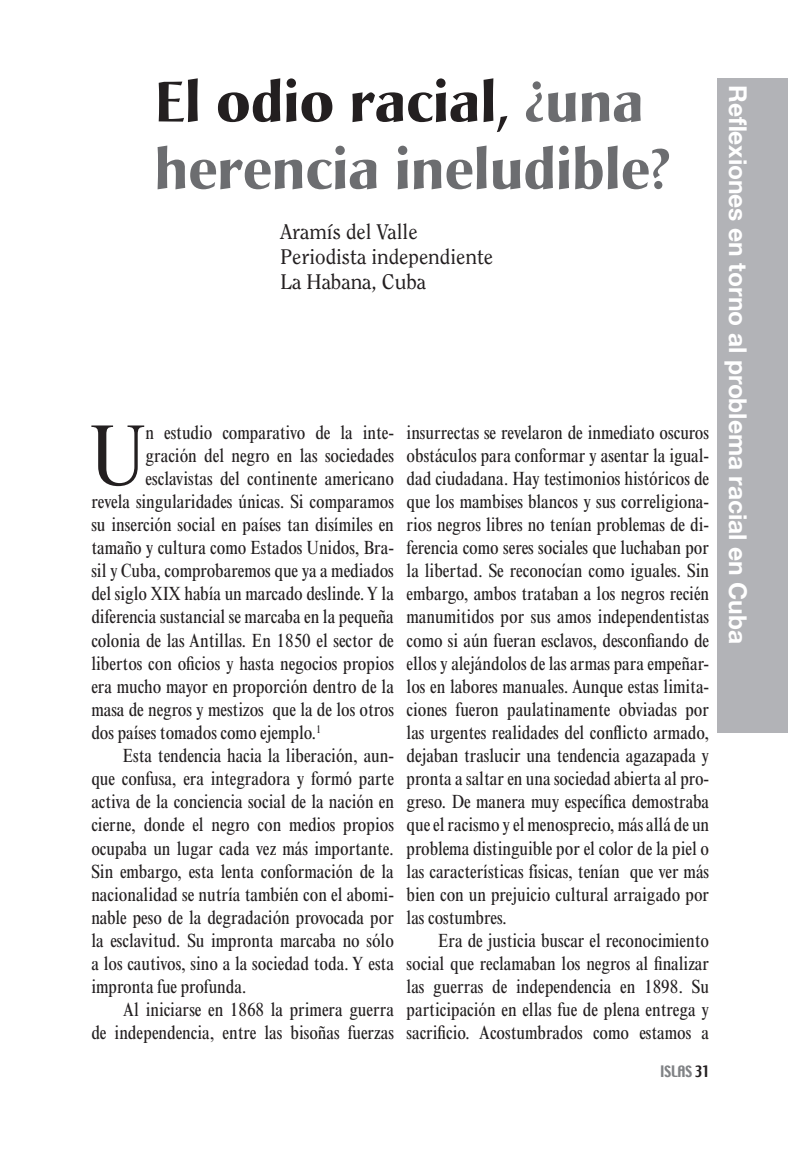
<style>
.page{position:relative;width:788px;height:1166px;background:#fff}
.page>*{position:absolute;margin:0;border:0;box-sizing:border-box;transform-origin:0 0}
.PárrafoCapitular{font:condensed 86.98px "Times New Roman";color:#231f20}
.Título{font:700 56px "Christiana";letter-spacing:-.005em;color:#6c6d70}
.Título-2{font:700 56px "Christiana";letter-spacing:-.005em;color:#231f20}
.t1{font:700 24.5px "Helvetica Neue";letter-spacing:-.005em;color:#fff}
.Autores{font:21px "Clearface";letter-spacing:-.005em;color:#231f20}
.PárrafoArtículos{font:condensed 19.25px/23.1px "Times New Roman";letter-spacing:-.005em;color:#231f20;text-align:justify}
.PárrafoCapitular-2{font:condensed 19.25px "Times New Roman";letter-spacing:-.005em;color:#231f20}
.t2{font:14px "Techno";letter-spacing:-.005em;color:#808285}
.s1{color:#6c6d70}
.s2{color:#231f20}
</style>
<div class="page">
<div style="left:717px;top:79px;width:71px;height:654px;background:#b2b3b7"></div>
<p class="Título-2" style="left:154px;top:66px;width:491px">El odio racial, <span class="s1">¿una</span></p>
<p class="Título" style="left:154px;top:134px;width:517px">herencia ineludible?</p>
<p class="Autores" style="left:280px;top:219px;width:139px">Aramís del Valle</p>
<p class="Autores" style="left:280px;top:244px;width:214px">Periodista independiente</p>
<p class="Autores" style="left:280px;top:270px;width:147px">La Habana, Cuba</p>
<p class="PárrafoCapitular" style="left:90px;top:405px;width:58px">U</p>
<p class="PárrafoCapitular-2" style="left:146px;top:421px;width:250px">n estudio comparativo de la inte-</p>
<p class="PárrafoCapitular-2" style="left:146px;top:444px;width:250px">gración del negro en las sociedades</p>
<p class="PárrafoCapitular-2" style="left:146px;top:467px;width:250px">esclavistas del continente americano</p>
<p class="PárrafoCapitular-2" style="left:91px;top:490px;width:304px">revela singularidades únicas. Si comparamos</p>
<p class="PárrafoCapitular-2" style="left:91px;top:513px;width:304px">su inserción social en países tan disímiles en</p>
<p class="PárrafoCapitular-2" style="left:91px;top:536px;width:304px">tamaño y cultura como Estados Unidos, Bra-</p>
<p class="PárrafoCapitular-2" style="left:91px;top:559px;width:304px">sil y Cuba, comprobaremos que ya a mediados</p>
<p class="PárrafoCapitular-2" style="left:91px;top:582px;width:304px">del siglo XIX había un marcado deslinde. Y la</p>
<p class="PárrafoCapitular-2" style="left:91px;top:606px;width:304px">diferencia sustancial se marcaba en la pequeña</p>
<p class="PárrafoCapitular-2" style="left:91px;top:629px;width:304px">colonia de las Antillas. En 1850 el sector de</p>
<p class="PárrafoCapitular-2" style="left:91px;top:652px;width:304px">libertos con oficios y hasta negocios propios</p>
<p class="PárrafoCapitular-2" style="left:91px;top:675px;width:304px">era mucho mayor en proporción dentro de la</p>
<p class="PárrafoCapitular-2" style="left:91px;top:698px;width:304px">masa de negros y mestizos que la de los otros</p>
<p class="PárrafoCapitular-2" style="left:91px;top:721px;width:231px">dos países tomados como ejemplo.<sup>1</sup></p>
<p class="PárrafoArtículos" style="left:91px;top:744px;width:304px;text-indent:31px">Esta tendencia hacia la liberación, aun&shy;que confusa, era integradora y formó parte activa de la conciencia social de la nación en cierne, donde el negro con medios propios ocupaba un lugar cada vez más importante.<br>Sin embargo, esta lenta conformación de la nacionalidad se nutría también con el abomi&shy;nable peso de la degradación provocada por la esclavitud. Su impronta marcaba no sólo a los cautivos, sino a la sociedad toda. Y esta impronta fue profunda.</p>
<p class="PárrafoArtículos" style="left:91px;top:998px;width:304px;text-align:right">Al iniciarse en 1868 la primera guerra<br>de independencia, entre las bisoñas fuerzas</p>
<p class="PárrafoArtículos" style="left:406px;top:420px;width:304px">insurrectas se revelaron de inmediato oscuros obstáculos para conformar y asentar la igual&shy;dad ciudadana. Hay testimonios históricos de que los mambises blancos y sus correligiona&shy;rios negros libres no tenían problemas de di&shy;ferencia como seres sociales que luchaban por la libertad. Se reconocían como iguales. Sin embargo, ambos trataban a los negros recién manumitidos por sus amos independentistas como si aún fueran esclavos, desconfiando de ellos y alejándolos de las armas para empeñar&shy;los en labores manuales. Aunque estas limita&shy;ciones fueron paulatinamente obviadas por las urgentes realidades del conflicto armado, dejaban traslucir una tendencia agazapada y pronta a saltar en una sociedad abierta al pro&shy;greso. De manera muy específica demostraba que el racismo y el menosprecio, más allá de un problema distinguible por el color de la piel o las características físicas, tenían que ver más bien con un prejuicio cultural arraigado por las costumbres.</p>
<p class="PárrafoArtículos" style="left:406px;top:929px;width:304px;text-indent:32px">Era de justicia buscar el reconocimiento social que reclamaban los negros al finalizar las guerras de independencia en 1898. Su participación en ellas fue de plena entrega y sacrificio. Acostumbrados como estamos a</p>
<p class="t2" style="left:660px;top:1061px;width:51px">ISLAS <span class="s2">31</span></p>
<p class="t1" style="left:753px;top:85px;width:560px;rotate:90deg">Reflexiones en torno al problema racial en Cuba</p>
</div>
